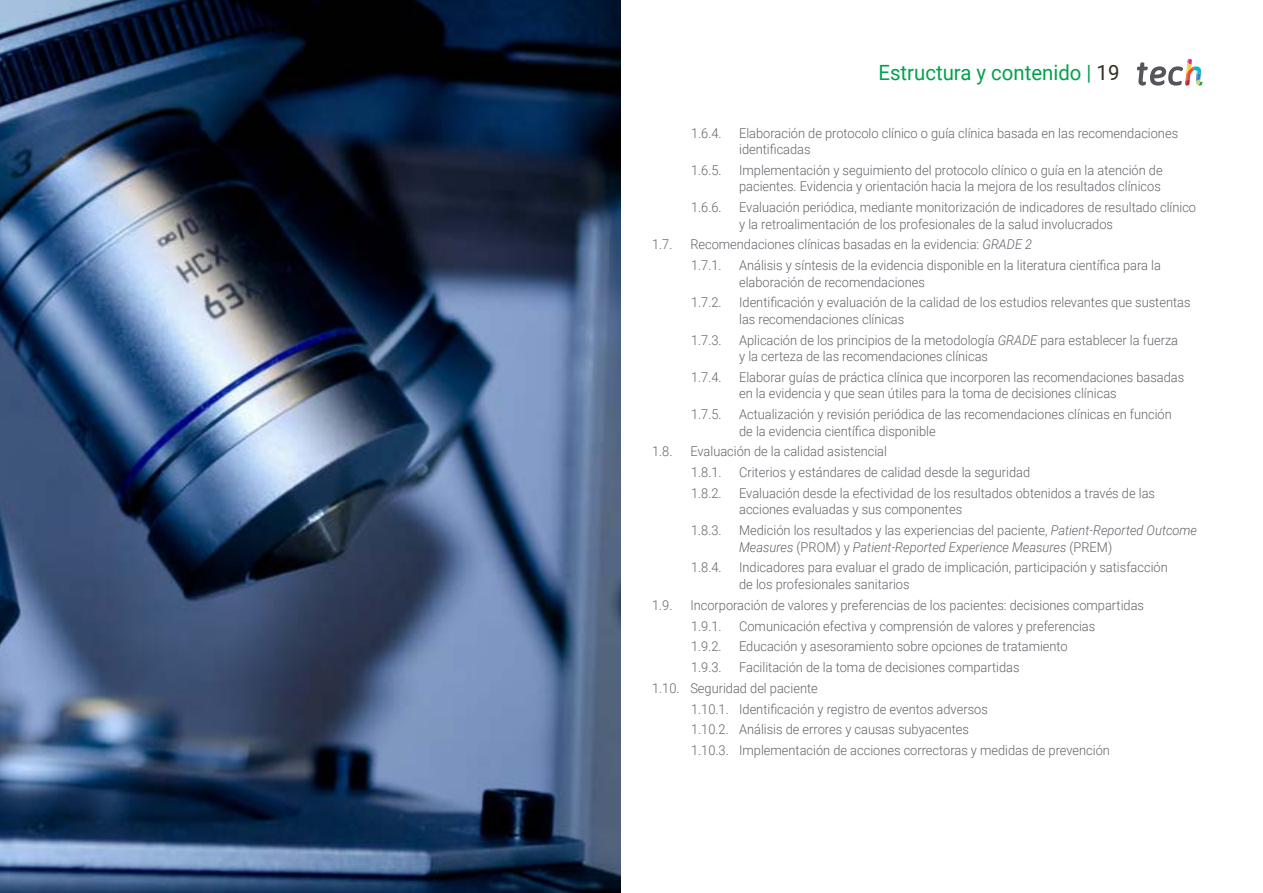
<style>
.page{position:relative;width:1263px;height:893px;background:#fff}
.page>*{position:absolute;margin:0;border:0;box-sizing:border-box;transform-origin:0 0}
.t1{font:21px "Roboto";color:#04a14d}
.t2{font:300 13.5px/16.5px "Roboto";color:#61646a;scale:.95 1}
.t3{font:italic 300 13.5px/16.5px "Roboto";color:#61646a;scale:.95 1}
.s1{color:#312e20}
.s2{font-style:italic}
.s3{font-style:normal}
</style>
<div class="page">
<img style="left:0;top:0;width:621px;height:893px">
<svg style="left:1137px;top:59px;width:65px;height:27px"></svg>
<h1 class="t1" style="left:878px;top:57px;width:242px">Estructura y contenido | <span class="s1">19</span></h1>
<p class="t2" style="left:691px;top:124px;width:34px">1.6.4.</p>
<p class="t2" style="left:739px;top:124px;width:464px">Elaboración de protocolo clínico o guía clínica basada en las recomendaciones identificadas</p>
<p class="t2" style="left:691px;top:161px;width:34px">1.6.5.</p>
<p class="t2" style="left:739px;top:161px;width:447px">Implementación y seguimiento del protocolo clínico o guía en la atención de pacientes. Evidencia y orientación hacia la mejora de los resultados clínicos</p>
<p class="t2" style="left:691px;top:199px;width:34px">1.6.6.</p>
<p class="t2" style="left:739px;top:199px;width:482px">Evaluación periódica, mediante monitorización de indicadores de resultado clínico y la retroalimentación de los profesionales de la salud involucrados</p>
<p class="t2" style="left:652px;top:236px;width:23px">1.7.</p>
<p class="t2" style="left:690px;top:234px;width:361px;line-height:20.7px">Recomendaciones clínicas basadas en la evidencia: <span class="s2">GRADE 2<br></span>1.7.1.</p>
<p class="t2" style="left:739px;top:257px;width:445px">Análisis y síntesis de la evidencia disponible en la literatura científica para la elaboración de recomendaciones</p>
<p class="t2" style="left:691px;top:294px;width:34px">1.7.2.</p>
<p class="t2" style="left:739px;top:294px;width:477px">Identificación y evaluación de la calidad de los estudios relevantes que sustentas las recomendaciones clínicas</p>
<p class="t2" style="left:691px;top:331px;width:34px">1.7.3.</p>
<p class="t2" style="left:739px;top:331px;width:464px">Aplicación de los principios de la metodología <span class="s2">GRADE</span> para establecer la fuerza y la certeza de las recomendaciones clínicas</p>
<p class="t2" style="left:691px;top:368px;width:34px">1.7.4.</p>
<p class="t2" style="left:739px;top:368px;width:470px">Elaborar guías de práctica clínica que incorporen las recomendaciones basadas en la evidencia y que sean útiles para la toma de decisiones clínicas</p>
<p class="t2" style="left:691px;top:406px;width:34px">1.7.5.</p>
<p class="t2" style="left:739px;top:406px;width:457px">Actualización y revisión periódica de las recomendaciones clínicas en función de la evidencia científica disponible</p>
<p class="t2" style="left:652px;top:443px;width:23px">1.8.</p>
<p class="t2" style="left:690px;top:441px;width:208px;line-height:20.7px">Evaluación de la calidad asistencial<br>1.8.1.</p>
<p class="t2" style="left:739px;top:464px;width:308px">Criterios y estándares de calidad desde la seguridad</p>
<p class="t2" style="left:691px;top:484px;width:34px">1.8.2.</p>
<p class="t2" style="left:739px;top:484px;width:439px">Evaluación desde la efectividad de los resultados obtenidos a través de las acciones evaluadas y sus componentes</p>
<p class="t2" style="left:691px;top:522px;width:34px">1.8.3.</p>
<p class="t3" style="left:739px;top:522px;width:484px"><span class="s3">Medición los resultados y las experiencias del paciente,</span> Patient-Reported Outcome<br>Measures <span class="s3">(PROM) y</span> Patient-Reported Experience Measures <span class="s3">(PREM)</span></p>
<p class="t2" style="left:691px;top:559px;width:34px">1.8.4.</p>
<p class="t2" style="left:739px;top:559px;width:453px">Indicadores para evaluar el grado de implicación, participación y satisfacción de los profesionales sanitarios</p>
<p class="t2" style="left:652px;top:596px;width:23px">1.9.</p>
<p class="t2" style="left:690px;top:594px;width:479px;line-height:20.7px">Incorporación de valores y preferencias de los pacientes: decisiones compartidas<br>1.9.1.</p>
<p class="t2" style="left:739px;top:617px;width:376px">Comunicación efectiva y comprensión de valores y preferencias</p>
<p class="t2" style="left:691px;top:638px;width:34px">1.9.2.</p>
<p class="t2" style="left:739px;top:638px;width:347px">Educación y asesoramiento sobre opciones de tratamiento</p>
<p class="t2" style="left:691px;top:658px;width:34px">1.9.3.</p>
<p class="t2" style="left:739px;top:658px;width:297px">Facilitación de la toma de decisiones compartidas</p>
<p class="t2" style="left:652px;top:679px;width:176px">1.10. Seguridad del paciente</p>
<p class="t2" style="left:691px;top:700px;width:314px">1.10.1. Identificación y registro de eventos adversos</p>
<p class="t2" style="left:691px;top:721px;width:294px">1.10.2. Análisis de errores y causas subyacentes</p>
<p class="t2" style="left:691px;top:741px;width:442px">1.10.3. Implementación de acciones correctoras y medidas de prevención</p>
</div>
